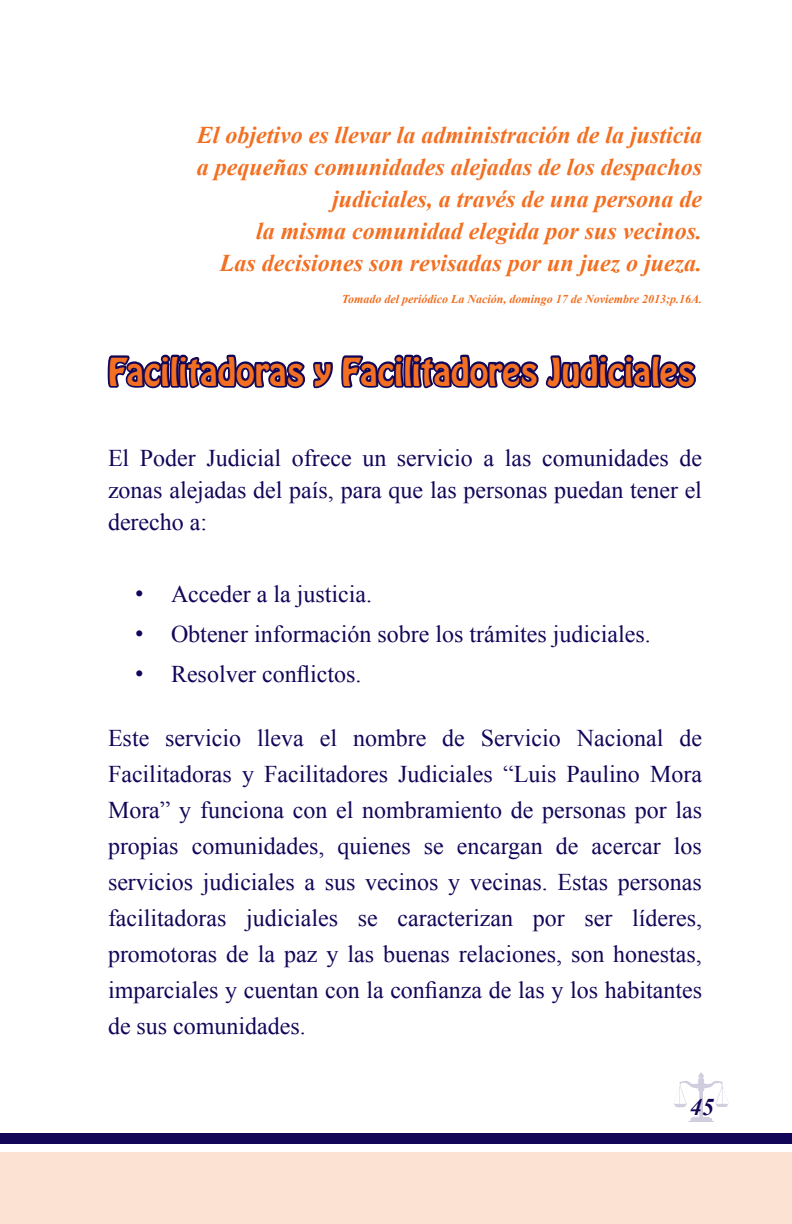
<style>
.page{position:relative;width:792px;height:1224px;background:#fff}
.page>*{position:absolute;margin:0;border:0;box-sizing:border-box;transform-origin:0 0}
.t1{font:34px "Hobo Std";color:#f36f21}
.t2{font:24px/36px "Times New Roman";color:#110658;text-align:justify}
.t3{font:italic 700 24px/32px "Times New Roman";color:#f36f21;text-align:right}
.t4{font:italic 700 24px "Times New Roman";color:#110658}
.t5{font:italic 700 12px "Times New Roman";color:#f36f21}
.s1{font-family:"Arial"}
</style>
<div class="page">
<img style="left:674px;top:1072px;width:55px;height:50px">
<div style="left:0;top:1133px;width:792px;height:10px;background:#110658"></div>
<div style="left:0;top:1152px;width:792px;height:72px;background:#fce2d3"></div>
<svg style="left:107px;top:354px;width:224px;height:35px"></svg>
<svg style="left:341px;top:354px;width:355px;height:35px"></svg>
<p class="t3" style="left:197px;top:118px;width:507px">El objetivo es llevar la administración de la justicia a pequeñas comunidades alejadas de los despachos judiciales, a través de una persona de<br>la misma comunidad elegida por sus vecinos.<br>Las decisiones son revisadas por un juez o jueza.</p>
<p class="t5" style="left:342px;top:291px;width:362px">Tomado del periódico La Nación, domingo 17 de Noviembre 2013;p.16A.</p>
<h1 class="t1" style="left:108px;top:348px;width:589px">Facilitadoras y Facilitadores Judiciales</h1>
<p class="t2" style="left:108px;top:441px;width:596px;line-height:32px">El Poder Judicial ofrece un servicio a las comunidades de zonas alejadas del país, para que las personas puedan tener el derecho a:</p>
<p class="t2" style="left:135px;top:575px;width:239px"><span class="s1">•</span> Acceder a la justicia.</p>
<p class="t2" style="left:135px;top:615px;width:517px"><span class="s1">•</span> Obtener información sobre los trámites judiciales.</p>
<p class="t2" style="left:135px;top:655px;width:228px"><span class="s1">•</span> Resolver conflictos.</p>
<p class="t2" style="left:108px;top:719px;width:596px">Este servicio lleva el nombre de Servicio Nacional de Facilitadoras y Facilitadores Judiciales “Luis Paulino Mora Mora” y funciona con el nombramiento de personas por las propias comunidades, quienes se encargan de acercar los servicios judiciales a sus vecinos y vecinas. Estas personas facilitadoras judiciales se caracterizan por ser líderes, promotoras de la paz y las buenas relaciones, son honestas, imparciales y cuentan con la confianza de las y los habitantes de sus comunidades.</p>
<p class="t4" style="left:690px;top:1090px;width:25px">45</p>
</div>
